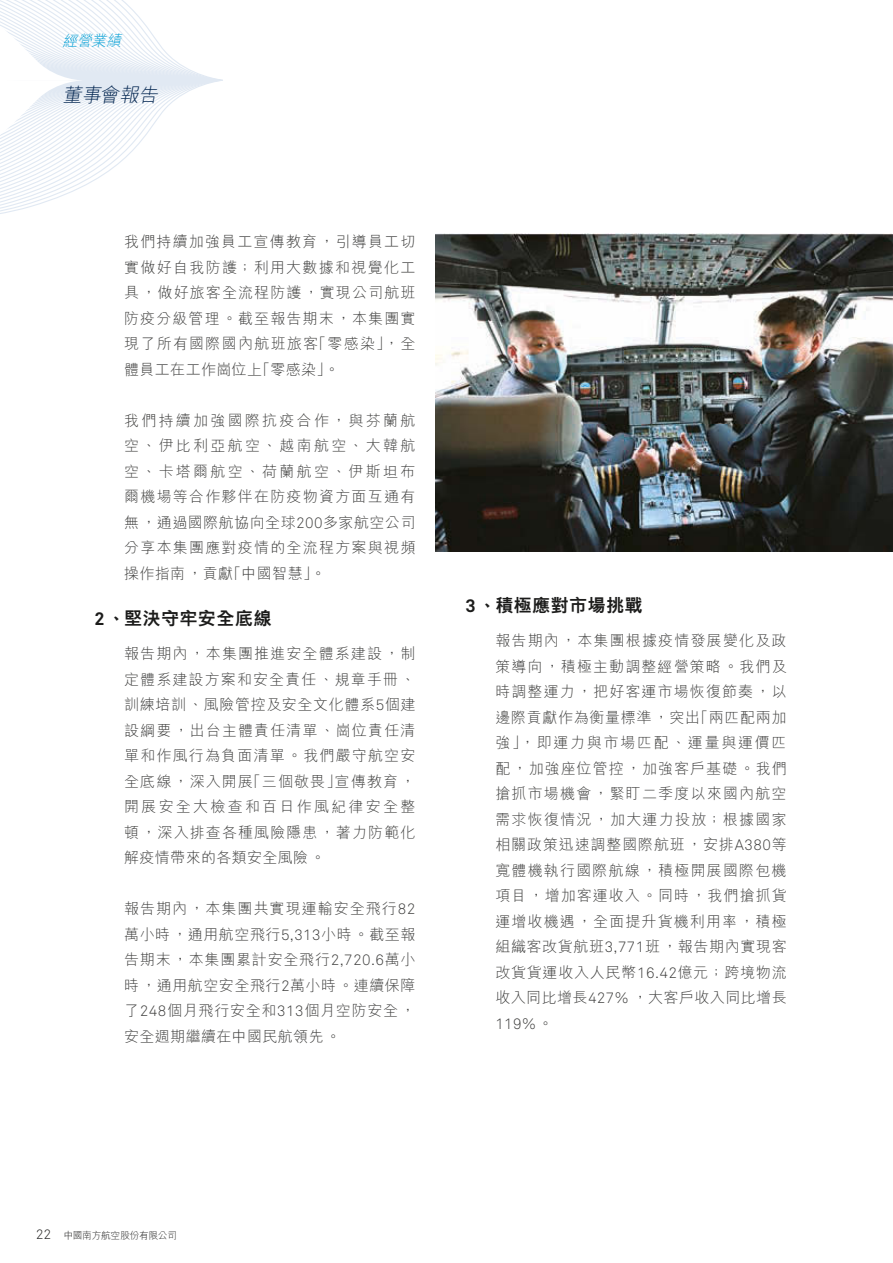
<style>
.page{position:relative;width:893px;height:1263px;background:#fff}
.page>*{position:absolute;margin:0;border:0;box-sizing:border-box;transform-origin:0 0}
.t1{font:italic 300 19.5px "M Hei HK";color:#00234e}
.t2{font:800 18px "M Hei HK";letter-spacing:.025em;color:#1c1c1b}
.t3{font:300 15px/25.5px "M Hei HK";letter-spacing:.05em;color:#3c3c3b;text-align:justify}
.t4{font:15px "Akkurat Light Pro";color:#3c3c3b}
.t5{font:italic 300 15px "M Hei HK";color:#009fd6}
.t6{font:13.5px "Akkurat Light Pro";color:#1c1c1b}
.t7{font:300 9.75px "M Hei HK";letter-spacing:-.035em;color:#1c1c1b}
.s1{font-family:"Akkurat Light Pro";font-weight:400}
.s2{font-family:"Akkurat Pro";font-weight:700}
.s3{font-family:"M Hei HK";font-weight:300}
</style>
<div class="page">
<svg style="left:0;top:0;width:223px;height:214px"></svg>
<img style="left:436px;top:234px;width:457px;height:317px">
<p class="t5" style="left:62px;top:30px;width:65px">經營業績</p>
<h1 class="t1" style="left:62px;top:82px;width:101px">董事會報告</h1>
<p class="t3" style="left:124px;top:228px;width:293px">我們持續加強員工宣傳教育，引導員工切實做好自我防護；利用大數據和視覺化工具，做好旅客全流程防護，實現公司航班防疫分級管理。截至報告期末，本集團實現了所有國際國內航班旅客「零感染」，全體員工在工作崗位上「零感染」。</p>
<p class="t3" style="left:124px;top:407px;width:293px">我們持續加強國際抗疫合作，與芬蘭航空、伊比利亞航空、越南航空、大韓航空、卡塔爾航空、荷蘭航空、伊斯坦布爾機場等合作夥伴在防疫物資方面互通有無，通過國際航協向全球<span class="s1">200</span>多家航空公司分享本集團應對疫情的全流程方案與視頻操作指南，貢獻「中國智慧」。</p>
<p class="t2" style="left:94px;top:606px;width:178px"><span class="s2">2</span>、堅決守牢安全底線</p>
<p class="t3" style="left:124px;top:640px;width:293px">報告期內，本集團推進安全體系建設，制定體系建設方案和安全責任、規章手冊、訓練培訓、風險管控及安全文化體系<span class="s1">5</span>個建設綱要，出台主體責任清單、崗位責任清單和作風行為負面清單。我們嚴守航空安全底線，深入開展「三個敬畏」宣傳教育，開展安全大檢查和百日作風紀律安全整頓，深入排查各種風險隱患，著力防範化解疫情帶來的各類安全風險。</p>
<p class="t3" style="left:124px;top:895px;width:293px">報告期內，本集團共實現運輸安全飛行<span class="s1">82</span>萬小時，通用航空飛行<span class="s1">5,313</span>小時。截至報告期末，本集團累計安全飛行<span class="s1">2,720.6</span>萬小時，通用航空安全飛行<span class="s1">2</span>萬小時。連續保障了<span class="s1">248</span>個月飛行安全和<span class="s1">313</span>個月空防安全，安全週期繼續在中國民航領先。</p>
<p class="t2" style="left:466px;top:593px;width:178px"><span class="s2">3</span>、積極應對市場挑戰</p>
<p class="t3" style="left:495px;top:627px;width:293px">報告期內，本集團根據疫情發展變化及政策導向，積極主動調整經營策略。我們及時調整運力，把好客運市場恢復節奏，以邊際貢獻作為衡量標準，突出「兩匹配兩加強」，即運力與市場匹配、運量與運價匹配，加強座位管控，加強客戶基礎。我們搶抓市場機會，緊盯二季度以來國內航空需求恢復情況，加大運力投放；根據國家相關政策迅速調整國際航班，安排<span class="s1">A380</span>等寬體機執行國際航線，積極開展國際包機項目，增加客運收入。同時，我們搶抓貨運增收機遇，全面提升貨機利用率，積極組織客改貨航班<span class="s1">3,771</span>班，報告期內實現客改貨貨運收入人民幣<span class="s1">16.42</span>億元；跨境物流收入同比增長<span class="s1">427%</span> ，大客戶收入同比增長</p>
<p class="t4" style="left:495px;top:1015px;width:59px">119%<span class="s3">。</span></p>
<p class="t6" style="left:36px;top:1226px;width:17px">22</p>
<p class="t7" style="left:64px;top:1228px;width:114px">中國南方航空股份有限公司</p>
</div>
